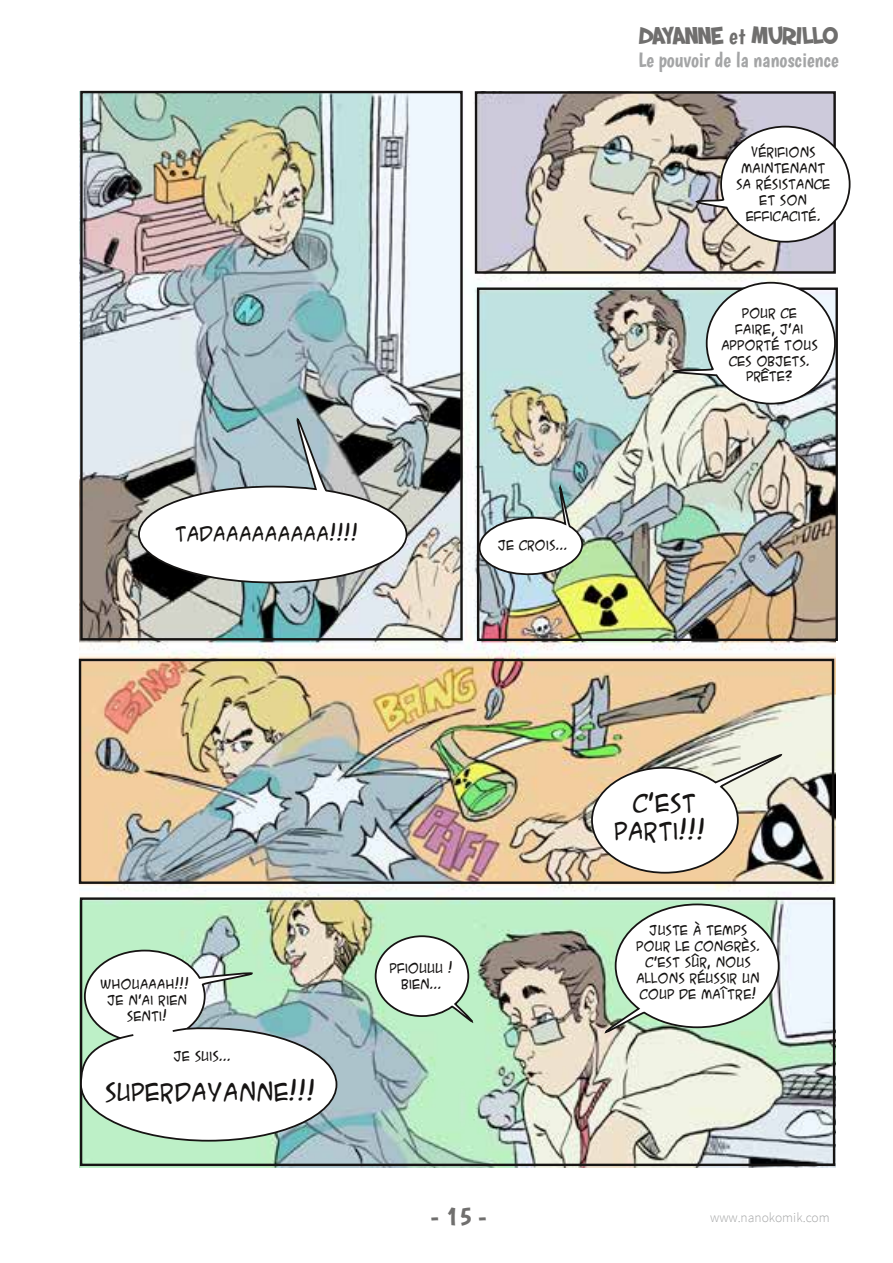
<style>
.page{position:relative;width:893px;height:1263px;background:#fff}
.page>*{position:absolute;margin:0;border:0;box-sizing:border-box;transform-origin:0 0}
.t1{font:27px "Boogaloo";color:#706f6e}
.t2{font:700 24.75px "SF Slapstick Comic";color:#706f6e}
.t3{font:23.4px/27.6px "ACME Secret Agent";color:#161413;text-align:center}
.t4{font:21px "Boogaloo";color:#a4a5a6}
.t5{font:19.05px "ACME Secret Agent";color:#161413}
.t6{font:300 13.5px "Source Sans Pro";color:#a4a5a6}
.t7{font:12.75px/15.9px "ACME Secret Agent";color:#161413;text-align:center}
.s1{font-family:"Boogaloo";font-weight:400;font-size:24px}
</style>
<div class="page">
<img style="left:79px;top:92px;width:756px;height:1075px">
<div style="left:80px;top:91px;width:383px;height:549px;border:2px solid #161413"></div>
<div style="left:475px;top:91px;width:361px;height:183px;border:2px solid #161413"></div>
<div style="left:477px;top:287px;width:361px;height:354px;border:2px solid #161413"></div>
<div style="left:79px;top:659px;width:755px;height:225px;border:2px solid #161413"></div>
<div style="left:80px;top:897px;width:755px;height:269px;border:2px solid #161413"></div>
<svg style="left:662px;top:125px;width:189px;height:118px"></svg>
<img style="left:477px;top:440px;width:107px;height:137px">
<svg style="left:621px;top:281px;width:216px;height:124px"></svg>
<svg style="left:137px;top:332px;width:271px;height:252px"></svg>
<img style="left:590px;top:719px;width:246px;height:155px">
<svg style="left:79px;top:949px;width:259px;height:193px"></svg>
<svg style="left:374px;top:934px;width:120px;height:108px"></svg>
<svg style="left:563px;top:903px;width:217px;height:156px"></svg>
<h3 class="t5" style="left:175px;top:520px;width:185px">TADAAAAAAAAA!!!!</h3>
<p class="t7" style="left:497px;top:537px;width:71px">JE CROIS...</p>
<h2 class="t2" style="left:639px;top:19px;width:200px">DAYANNE <span class="s1">et</span> MURILLO</h2>
<h3 class="t4" style="left:638px;top:47px;width:202px">Le pouvoir de la nanoscience</h3>
<p class="t7" style="left:736px;top:144px;width:96px">VÉRIFIONS<br>MAINTENANT<br>SA RÉSISTANCE<br>ET SON<br>EFFICACITÉ.</p>
<p class="t7" style="left:721px;top:305px;width:98px">POUR CE<br>FAIRE, J'AI<br>APPORTÉ TOUS<br>CES OBJETS.<br>PRÊTE?</p>
<p class="t7" style="left:100px;top:976px;width:90px">WHOUAAAH!!!<br>JE N'AI RIEN<br>SENTI!</p>
<p class="t7" style="left:173px;top:1048px;width:59px">JE SUIS...</p>
<h3 class="t3" style="left:105px;top:1077px;width:212px">SUPERDAYANNE!!!</h3>
<p class="t7" style="left:390px;top:960px;width:65px">PFIOUUU !<br>BIEN...</p>
<h3 class="t3" style="left:614px;top:789px;width:93px">C’EST<br>PARTI!!!</h3>
<p class="t7" style="left:636px;top:922px;width:125px">JUSTE À TEMPS<br>POUR LE CONGRÈS.<br>C'EST SÛR, NOUS<br>ALLONS RÉUSSIR UN<br>COUP DE MAÎTRE!</p>
<h1 class="t1" style="left:430px;top:1199px;width:58px">- 15 -</h1>
<p class="t6" style="left:710px;top:1209px;width:121px">www.nanokomik.com</p>
</div>
